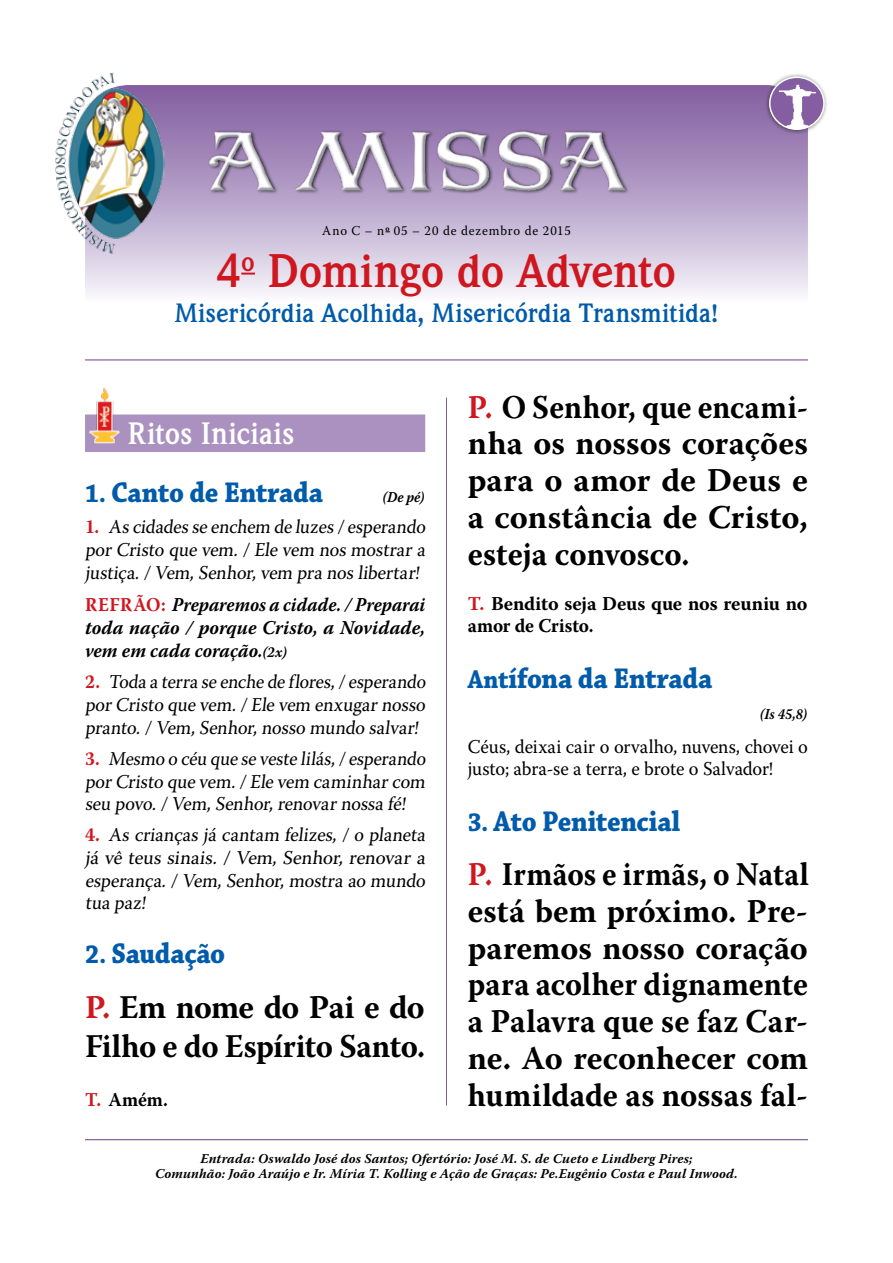
<style>
.page{position:relative;width:893px;height:1263px;background:#fff}
.page>*{position:absolute;margin:0;border:0;box-sizing:border-box;transform-origin:0 0}
.t1{font:700 48px "Weidemann IT Cby BT";letter-spacing:-.01em;color:#ce171e;scale:.95 1}
.t2{font:700 33px/36.8px "Warnock Pro";color:#000;text-align:justify;scale:.91 1}
.t3{font:700 33px/36.8px "Warnock Pro";color:#000;text-align:justify;scale:.93 1}
.t4{font:700 33px/38.4px "Warnock Pro";color:#000}
.t5{font:700 31.5px "Weidemann IT Cby BT";letter-spacing:-.005em;color:#fff;scale:.95 1}
.t6{font:700 30px "Chaparral Pro";letter-spacing:-.01em;color:#005baa;scale:.91 1}
.t7{font:700 27px "Weidemann IT Cby BT";letter-spacing:-.005em;color:#005baa;scale:.95 1}
.t8{font:19.5px/22.6px "Warnock Pro";letter-spacing:-.005em;color:#000;text-align:justify;scale:.93 1}
.t9{font:19.5px/22.6px "Warnock Pro";letter-spacing:-.005em;color:#000;text-align:justify;scale:.95 1}
.t10{font:19.5px/22.6px "Warnock Pro";letter-spacing:-.005em;color:#000;text-align:justify;scale:.94 1}
.t11{font:italic 700 19.5px/23.4px "Warnock Pro";letter-spacing:.005em;color:#000;text-align:justify;scale:.93 1}
.t12{font:700 19.5px/21.8px "Warnock Pro";letter-spacing:-.01em;color:#000}
.t13{font:700 19.5px "Warnock Pro";letter-spacing:-.01em;color:#000;scale:.95 1}
.t14{font:italic 700 15px "Warnock Pro";color:#000;scale:.91 1}
.t15{font:italic 700 13.5px/15px "Warnock Pro";letter-spacing:.01em;color:#000;text-align:center}
.t16{font:13.5px "Warnock Pro";letter-spacing:.06em;color:#000;scale:.95 1}
.s1{font-size:27px}
.s2{font-weight:700;color:#ce171e}
.s3{font-style:normal;color:#ce171e}
.s4{font-size:15px}
.s5{color:#ce171e}
</style>
<div class="page">
<svg style="left:85px;top:85px;width:723px;height:210px;background:#bfadcf"></svg>
<div style="left:208px;top:129px;width:421px;height:66px;background:#000;opacity:.75"></div>
<img style="left:206px;top:118px;width:442px;height:73px">
<div style="left:764px;top:72px;width:65px;height:63px;background:#000;opacity:.5"></div>
<svg style="left:770px;top:77px;width:54px;height:52px"></svg>
<img style="left:770px;top:85px;width:54px;height:44px">
<div style="left:769px;top:77px;width:56px;height:53px;border:2px solid #fff;border-radius:50%"></div>
<div style="left:85px;top:414px;width:340px;height:38px;background:#aa91bf"></div>
<img style="left:89px;top:388px;width:30px;height:56px">
<svg style="left:241px;top:273px;width:14px;height:2px"></svg>
<hr style="left:85px;top:1139px;width:723px;height:1px;background:#845da0">
<hr style="left:446px;top:398px;width:1px;height:708px;background:#845da0">
<hr style="left:85px;top:359px;width:723px;height:1px;background:#845da0">
<img style="left:55px;top:72px;width:109px;height:182px">
<p class="t16" style="left:322px;top:223px;width:263px">Ano C – n<sup>o</sup> 05 – 20 de dezembro de 2015</p>
<h1 class="t1" style="left:217px;top:240px;width:485px">4<sup>o</sup> Domingo do Advento</h1>
<h3 class="t7" style="left:174px;top:296px;width:574px">Misericórdia Acolhida, Misericórdia Transmitida!</h3>
<h3 class="t5" style="left:128px;top:413px;width:177px">Ritos Iniciais</h3>
<h3 class="t6" style="left:85px;top:475px;width:263px"><span class="s1">1.</span> Canto de Entrada</h3>
<p class="t14" style="left:383px;top:488px;width:47px">(De pé)</p>
<p class="t10" style="left:85px;top:515px;width:367px"><span class="s2">1 .</span> As cidades se enchem de luzes / esperando por Cristo que vem. / Ele vem nos mostrar a justiça./ Vem,Senhor,vem pra nos libertar!</p>
<p class="t11" style="left:85px;top:592px;width:368px"><span class="s3">REFRÃO:</span> Preparemos a cidade. / Preparai toda nação / porque Cristo, a Novidade, vem em cada coração.<span class="s4">(2x)</span></p>
<p class="t8" style="left:85px;top:670px;width:371px"><span class="s2">2 .</span> Toda a terra se enche de flores,/ esperando por Cristo que vem./ Ele vem enxugar nosso pranto./ Vem,Senhor,nosso mundo salvar!</p>
<p class="t8" style="left:85px;top:747px;width:371px"><span class="s2">3 .</span> Mesmo o céu que se veste lilás,/ esperando por Cristo que vem./ Ele vem caminhar com seu povo./ Vem,Senhor,renovar nossa fé!</p>
<p class="t9" style="left:85px;top:823px;width:363px"><span class="s2">4 .</span> As crianças já cantam felizes, / o planeta já vê teus sinais. / Vem, Senhor, renovar a esperança. / Vem, Senhor, mostra ao mundo tua paz!</p>
<h3 class="t6" style="left:85px;top:936px;width:156px"><span class="s1">2.</span> Saudação</h3>
<h2 class="t4" style="left:85px;top:988px;width:342px"><span class="s5">P.</span> Em nome do Pai e do<br>Filho e do Espírito Santo.</h2>
<p class="t13" style="left:85px;top:1087px;width:88px"><span class="s5">T.</span> Amém.</p>
<h2 class="t3" style="left:468px;top:388px;width:367px"><span class="s5">P.</span> O Senhor, que encami&shy;nha os nossos corações para o amor de Deus e a constância de Cristo, esteja convosco.</h2>
<p class="t12" style="left:468px;top:592px;width:341px"><span class="s5">T.</span> Bendito seja Deus que nos reuniu no amor de Cristo.</p>
<h3 class="t6" style="left:468px;top:661px;width:270px"><span class="s1">Ant</span>ífona da Entrada</h3>
<p class="t14" style="left:760px;top:705px;width:53px">(Is 45,8)</p>
<p class="t9" style="left:468px;top:736px;width:360px;line-height:21.8px">Céus, deixai cair o orvalho, nuvens, chovei o justo; abra-se a terra, e brote o Salvador!</p>
<h3 class="t6" style="left:468px;top:804px;width:235px"><span class="s1">3.</span> Ato Penitencial</h3>
<h2 class="t2" style="left:468px;top:855px;width:376px"><span class="s5">P.</span> Irmãos e irmãs, o Natal está bem próximo. Pre&shy;paremos nosso coração para acolher dignamente a Palavra que se faz Car&shy;ne. Ao reconhecer com humildade as nossas fal-</h2>
<p class="t15" style="left:155px;top:1151px;width:584px">Entrada: Oswaldo José dos Santos; Ofertório: José M. S. de Cueto e Lindberg Pires;<br>Comunhão: João Araújo e Ir. Míria T. Kolling e Ação de Graças: Pe.Eugênio Costa e Paul Inwood.</p>
</div>
